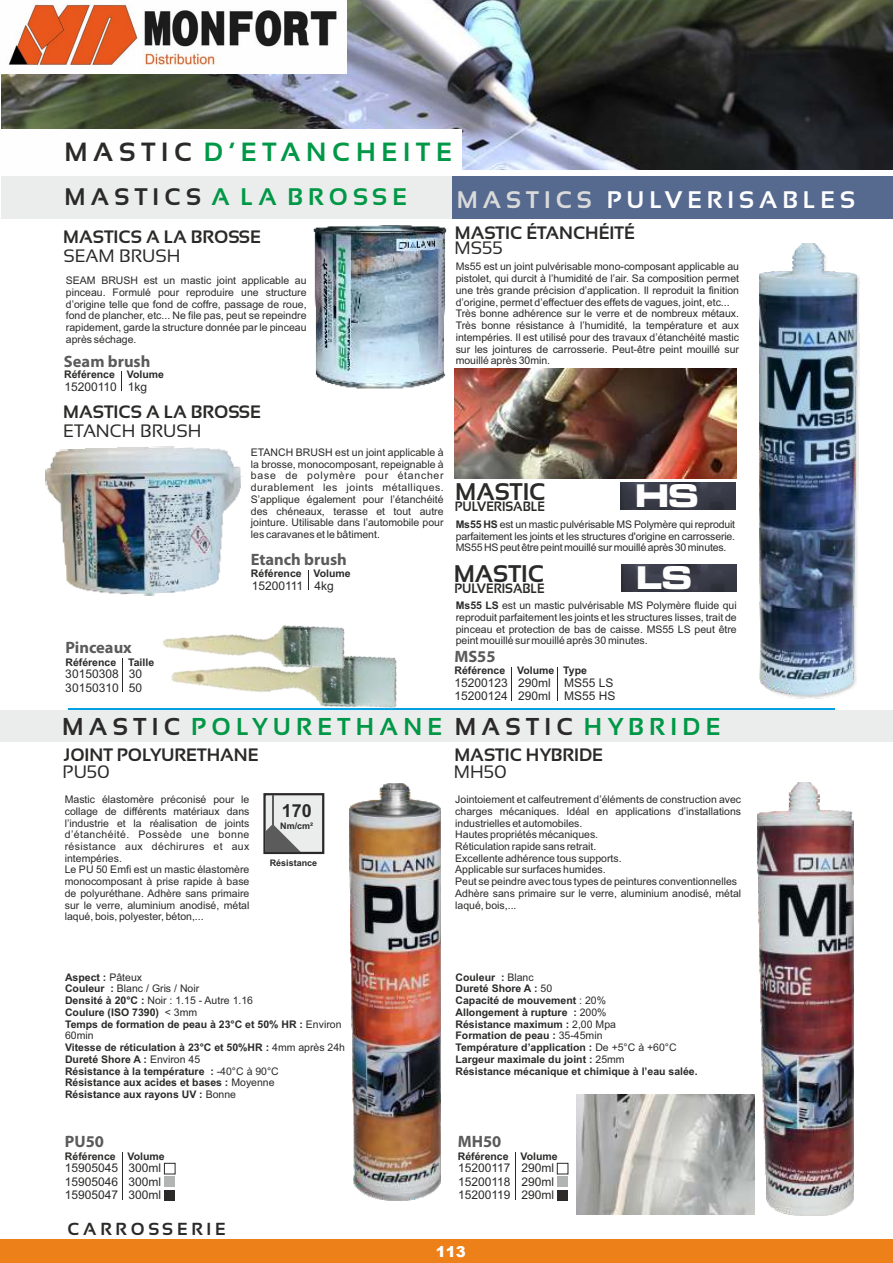
<style>
.page{position:relative;width:893px;height:1263px;background:#fff}
.page>*{position:absolute;margin:0;border:0;box-sizing:border-box;transform-origin:0 0}
.t1{font:34.05px "Microgramma D Bold Exte";color:#fefefe}
.t2{font:700 26.4px "Sansation";letter-spacing:.22em;color:#009846}
.t3{font:700 24.45px "Sansation";letter-spacing:.22em;color:#009846}
.t4{font:700 24.15px "Sansation";color:#2b2a29}
.t5{font:700 24px "Sansation";letter-spacing:.21em;color:#fefefe}
.t6{font:700 24px "Sansation";letter-spacing:.22em;color:#009846}
.t7{font:700 18px "Sansation";color:#2b2a29}
.t8{font:18px "Sansation";color:#2b2a29}
.t9{font:700 18px "Arial";color:#2b2a29}
.t10{font:700 17.55px "Sansation";letter-spacing:.22em;color:#2b2a29}
.t11{font:700 16.5px "Myriad Pro";color:#5b5b5b}
.t12{font:900 15px "Arial";color:#fff}
.t13{font:700 13.65px "Sansation";color:#2b2a29;scale:.92 1}
.t14{font:12px/13.4px "Arial";color:#2b2a29}
.t15{font:10.5px/11.7px "Arial";color:#2b2a29;text-align:justify}
.t16{font:700 10.5px/11.7px "Arial";color:#2b2a29}
.t17{font:900 10.5px "Arial";color:#fff}
.t18{font:700 9px "Arial";color:#2b2a29}
.s1{color:#2b2a29}
.s2{color:#d9dada}
.s3{font-weight:700}
.s4{font-weight:400}
</style>
<div class="page">
<img style="left:455px;top:369px;width:282px;height:110px">
<img style="left:621px;top:483px;width:115px;height:27px">
<img style="left:622px;top:564px;width:115px;height:27px">
<img style="left:2px;top:0;width:891px;height:170px">
<div style="left:0;top:129px;width:462px;height:47px;background:#fefefe"></div>
<div style="left:1px;top:176px;width:451px;height:43px;background:#ebecec"></div>
<div style="left:452px;top:176px;width:441px;height:43px;background:#56698f"></div>
<div style="left:0;top:710px;width:893px;height:31px;background:#ebecec"></div>
<hr style="left:68px;top:708px;width:767px;height:1px;background:#00a0e3">
<svg style="left:121px;top:371px;width:1px;height:20px"></svg>
<svg style="left:308px;top:570px;width:1px;height:20px"></svg>
<hr style="left:122px;top:658px;width:1px;height:34px;background:#2b2a29">
<hr style="left:511px;top:667px;width:1px;height:33px;background:#2b2a29">
<hr style="left:557px;top:667px;width:1px;height:33px;background:#2b2a29">
<img style="left:158px;top:656px;width:255px;height:54px">
<img style="left:778px;top:274px;width:82px;height:424px">
<img style="left:760px;top:243px;width:96px;height:451px">
<img style="left:158px;top:625px;width:200px;height:58px">
<div style="left:263px;top:793px;width:61px;height:61px;background:#ebecec;border:2px solid #2b2a29"></div>
<svg style="left:265px;top:824px;width:36px;height:28px"></svg>
<hr style="left:272px;top:795px;width:1px;height:33px;background:#5b5b5b">
<div style="left:164px;top:1190px;width:11px;height:11px;background:#2b2a29"></div>
<div style="left:557px;top:1190px;width:11px;height:11px;background:#2b2a29"></div>
<hr style="left:122px;top:1152px;width:1px;height:48px;background:#2b2a29">
<hr style="left:515px;top:1152px;width:1px;height:48px;background:#2b2a29">
<div style="left:164px;top:1163px;width:11px;height:11px;background:#fefefe;border:1px solid #2b2a29"></div>
<div style="left:557px;top:1163px;width:11px;height:11px;background:#fefefe;border:1px solid #2b2a29"></div>
<div style="left:164px;top:1176px;width:11px;height:11px;background:#b2b3b3"></div>
<div style="left:557px;top:1176px;width:11px;height:11px;background:#b2b3b3"></div>
<img style="left:757px;top:782px;width:96px;height:434px">
<img style="left:577px;top:1094px;width:178px;height:121px">
<img style="left:313px;top:225px;width:134px;height:164px">
<img style="left:350px;top:783px;width:91px;height:418px">
<img style="left:45px;top:446px;width:198px;height:150px">
<div style="left:0;top:1239px;width:893px;height:23px;background:#ee8019"></div>
<img style="left:2px;top:0;width:345px;height:73px">
<h2 class="t2" style="left:64px;top:142px;width:389px"><span class="s1">MASTIC</span> D’ETANCHEITE</h2>
<h3 class="t6" style="left:64px;top:187px;width:344px"><span class="s1">MASTICS</span> A LA BROSSE</h3>
<h3 class="t7" style="left:63px;top:229px;width:199px">MASTICS A LA BROSSE</h3>
<h3 class="t8" style="left:63px;top:249px;width:119px">SEAM BRUSH</h3>
<p class="t15" style="left:66px;top:275px;width:242px">SEAM BRUSH est un mastic joint applicable au pinceau. Formulé pour reproduire une structure d’origine telle que fond de coffre, passage de roue, fond de plancher, etc... Ne file pas, peut se repeindre rapidement, garde la structure donnée par le pinceau après séchage.</p>
<h3 class="t11" style="left:64px;top:354px;width:88px">Seam brush</h3>
<p class="t16" style="left:64px;top:370px;width:101px">Référence Volume</p>
<p class="t14" style="left:64px;top:381px;width:84px">15200110 1kg</p>
<h3 class="t7" style="left:63px;top:404px;width:199px">MASTICS A LA BROSSE</h3>
<h3 class="t8" style="left:63px;top:424px;width:140px">ETANCH BRUSH</h3>
<p class="t15" style="left:251px;top:447px;width:194px">ETANCH BRUSH est un joint applicable à la brosse, monocomposant, repeignable à base de polymère pour étancher durablement les joints métalliques.<br>S’applique également pour l’étanchéité des chéneaux, terasse et tout autre jointure. Utilisable dans l’automobile pour les caravanes et le bâtiment.</p>
<h3 class="t11" style="left:65px;top:640px;width:68px">Pinceaux</h3>
<p class="t16" style="left:65px;top:657px;width:90px">Référence Taille</p>
<p class="t14" style="left:65px;top:668px;width:55px">30150308<br>30150310</p>
<p class="t14" style="left:129px;top:669px;width:15px">30<br>50</p>
<h3 class="t11" style="left:251px;top:553px;width:98px">Etanch brush</h3>
<p class="t16" style="left:251px;top:568px;width:101px">Référence Volume</p>
<p class="t14" style="left:252px;top:580px;width:84px">15200111 4kg</p>
<h3 class="t5" style="left:457px;top:190px;width:400px"><span class="s2">MASTICS</span> PULVERISABLES</h3>
<h3 class="t7" style="left:455px;top:226px;width:182px">MASTIC ÉTANCHÉITÉ</h3>
<h3 class="t8" style="left:455px;top:241px;width:50px">MS55</h3>
<p class="t15" style="left:456px;top:262px;width:285px;text-align:left">Ms55 est un joint pulvérisable mono-composant applicable au pistolet, qui durcit à l’humidité de l’air. Sa composition permet une très grande précision d’application. Il reproduit la finition d’origine, permet d’effectuer des effets de vagues, joint, etc...<br>Très bonne adhérence sur le verre et de nombreux métaux.<br>Très bonne résistance à l’humidité, la température et aux intempéries. Il est utilisé pour des travaux d’étanchéité mastic sur les jointures de carrosserie. Peut-être peint mouillé sur mouillé après 30min.</p>
<h3 class="t4" style="left:455px;top:482px;width:92px">MASTIC</h3>
<h3 class="t13" style="left:455px;top:501px;width:100px">PULVERISABLE</h3>
<h1 class="t1" style="left:636px;top:481px;width:64px">HS</h1>
<p class="t15" style="left:456px;top:519px;width:281px"><span class="s3">Ms55 HS</span> est un mastic pulvérisable MS Polymère qui reproduit parfaitement les joints et les structures d'origine en carrosserie.<br>MS55 HS peut être peint mouillé sur mouillé après 30 minutes.</p>
<h3 class="t4" style="left:454px;top:564px;width:92px">MASTIC</h3>
<h3 class="t13" style="left:455px;top:583px;width:100px">PULVERISABLE</h3>
<h1 class="t1" style="left:636px;top:562px;width:57px">LS</h1>
<p class="t15" style="left:456px;top:601px;width:283px"><span class="s3">Ms55 LS</span> est un mastic pulvérisable MS Polymère fluide qui reproduit parfaitement les joints et les structures lisses, trait de pinceau et protection de bas de caisse. MS55 LS peut être peint mouillé sur mouillé après 30 minutes.</p>
<p class="t16" style="left:454px;top:666px;width:134px">Référence Volume Type</p>
<p class="t14" style="left:454px;top:677px;width:55px">15200123<br>15200124</p>
<p class="t14" style="left:518px;top:677px;width:34px">290ml<br>290ml</p>
<p class="t14" style="left:564px;top:677px;width:53px">MS55 LS<br>MS55 HS</p>
<h3 class="t11" style="left:454px;top:649px;width:43px">MS55</h3>
<h3 class="t3" style="left:62px;top:717px;width:660px"><span class="s1">MASTIC</span> POLYURETHANE <span class="s1">MASTIC</span> HYBRIDE</h3>
<h3 class="t7" style="left:64px;top:748px;width:196px">JOINT POLYURETHANE</h3>
<h3 class="t7" style="left:454px;top:748px;width:150px">MASTIC HYBRIDE</h3>
<h3 class="t8" style="left:63px;top:765px;width:49px">PU50</h3>
<h3 class="t8" style="left:454px;top:765px;width:54px">MH50</h3>
<p class="t15" style="left:65px;top:794px;width:186px;text-align:left">Mastic élastomère préconisé pour le collage de différents matériaux dans l’industrie et la réalisation de joints d’étanchéité. Possède une bonne résistance aux déchirures et aux intempéries.<br>Le PU 50 Emfi est un mastic élastomère monocomposant à prise rapide à base de polyuréthane. Adhère sans primaire sur le verre, aluminium anodisé, métal laqué, bois, polyester, béton,...</p>
<p class="t15" style="left:455px;top:794px;width:287px;text-align:left">Jointoiement et calfeutrement d’éléments de construction avec charges mécaniques. Idéal en applications d’installations industrielles et automobiles.<br>Hautes propriétés mécaniques.<br>Réticulation rapide sans retrait.<br>Excellente adhérence tous supports.<br>Applicable sur surfaces humides.<br>Peut se peindre avec tous types de peintures conventionnelles Adhère sans primaire sur le verre, aluminium anodisé, métal laqué, bois,...</p>
<h3 class="t9" style="left:282px;top:804px;width:31px">170</h3>
<p class="t18" style="left:280px;top:822px;width:35px">Nm/cm²</p>
<p class="t18" style="left:270px;top:859px;width:49px">Résistance</p>
<p class="t16" style="left:65px;top:972px;width:282px">Aspect : <span class="s4">Pâteux<br></span>Couleur : <span class="s4">Blanc / Gris / Noir<br></span>Densité à 20°C : <span class="s4">Noir : 1.15 - Autre 1.16<br></span>Coulure (ISO 7390) <span class="s4">&lt; 3mm<br></span>Temps de formation de peau à 23°C et 50% HR : <span class="s4">Environ<br>60min<br></span>Vitesse de réticulation à 23°C et 50%HR : <span class="s4">4mm après 24h<br></span>Dureté Shore A : <span class="s4">Environ 45<br></span>Résistance à la température : <span class="s4">-40°C à 90°C<br></span>Résistance aux acides et bases : <span class="s4">Moyenne<br></span>Résistance aux rayons UV : <span class="s4">Bonne</span></p>
<p class="t16" style="left:455px;top:972px;width:244px">Couleur : <span class="s4">Blanc<br></span>Dureté Shore A : <span class="s4">50<br></span>Capacité de mouvement <span class="s4">: 20%<br></span>Allongement à rupture : <span class="s4">200%<br></span>Résistance maximum : <span class="s4">2,00 Mpa<br></span>Formation de peau : <span class="s4">35-45min<br></span>Température d’application : <span class="s4">De +5°C à +60°C<br></span>Largeur maximale du joint : <span class="s4">25mm<br></span>Résistance mécanique et chimique à l’eau salée.</p>
<h3 class="t11" style="left:65px;top:1134px;width:41px">PU50</h3>
<h3 class="t11" style="left:458px;top:1134px;width:45px">MH50</h3>
<p class="t16" style="left:65px;top:1151px;width:101px">Référence Volume</p>
<p class="t16" style="left:458px;top:1151px;width:101px">Référence Volume</p>
<p class="t14" style="left:65px;top:1162px;width:55px;text-align:justify">15905045<br>15905046<br>15905047</p>
<p class="t14" style="left:458px;top:1162px;width:54px;text-align:justify">15200117<br>15200118<br>15200119</p>
<p class="t14" style="left:128px;top:1163px;width:34px;text-align:justify">300ml 300ml 300ml</p>
<p class="t14" style="left:521px;top:1163px;width:34px;text-align:justify">290ml 290ml 290ml</p>
<h3 class="t10" style="left:68px;top:1222px;width:160px">CARROSSERIE</h3>
<p class="t17" style="left:439px;top:1237px;width:16px">56</p>
<h3 class="t12" style="left:436px;top:1241px;width:32px">113</h3>
</div>
